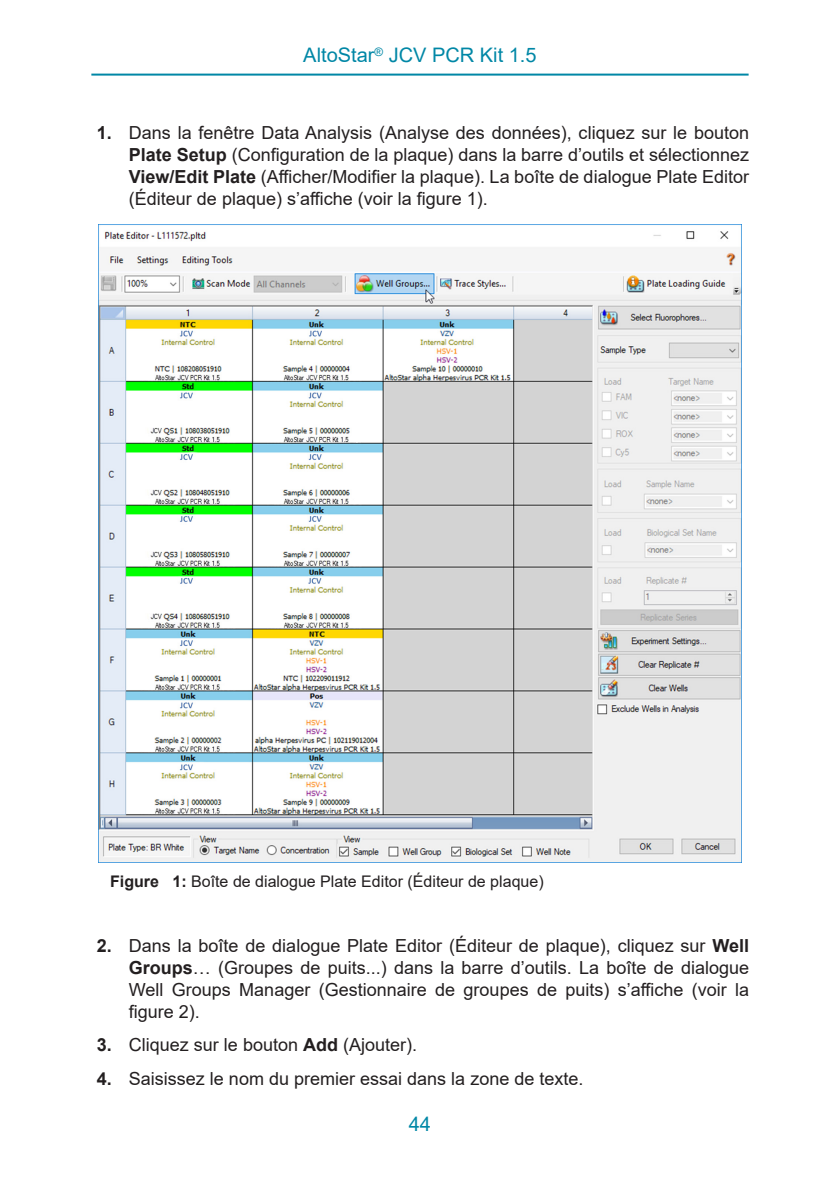
<style>
.page{position:relative;width:840px;height:1191px;background:#fff}
.page>*{position:absolute;margin:0;border:0;box-sizing:border-box;transform-origin:0 0}
.Seitenkopf{font:20px "Arial";color:#0087a6}
.t1{font:18px/22px "Arial";color:#231f20;text-align:justify}
.Titel{font:16px "Arial";color:#231f20}
.s1{font-weight:700}
</style>
<div class="page">
<hr style="left:91px;top:74px;width:657px;height:2px;background:#0087a6">
<img style="left:99px;top:225px;width:641px;height:637px">
<p class="Seitenkopf" style="left:303px;top:41px;width:235px">AltoStar<sup>®</sup> JCV PCR Kit 1.5</p>
<p class="t1" style="left:129px;top:122px;width:621px;text-indent:-32px"><span class="s1">1.</span> Dans la fenêtre Data Analysis (Analyse des données), cliquez sur le bouton <span class="s1">Plate Setup</span> (Configuration de la plaque) dans la barre d’outils et sélectionnez <span class="s1">View/Edit Plate</span> (Afficher/Modifier la plaque). La boîte de dialogue Plate Editor (Éditeur de plaque) s’affiche (voir la figure 1).</p>
<p class="Titel" style="left:110px;top:870px;width:435px"><span class="s1">Figure 1:</span> Boîte de dialogue Plate Editor (Éditeur de plaque)</p>
<p class="t1" style="left:129px;top:934px;width:621px;text-indent:-32px"><span class="s1">2.</span> Dans la boîte de dialogue Plate Editor (Éditeur de plaque), cliquez sur <span class="s1">Well Groups</span>… (Groupes de puits...) dans la barre d’outils. La boîte de dialogue Well Groups Manager (Gestionnaire de groupes de puits) s’affiche (voir la figure 2).</p>
<p class="t1" style="left:97px;top:1034px;width:322px"><span class="s1">3.</span> Cliquez sur le bouton <span class="s1">Add</span> (Ajouter).</p>
<p class="t1" style="left:97px;top:1067px;width:488px"><span class="s1">4.</span> Saisissez le nom du premier essai dans la zone de texte.</p>
<p class="Seitenkopf" style="left:408px;top:1110px;width:24px">44</p>
</div>
